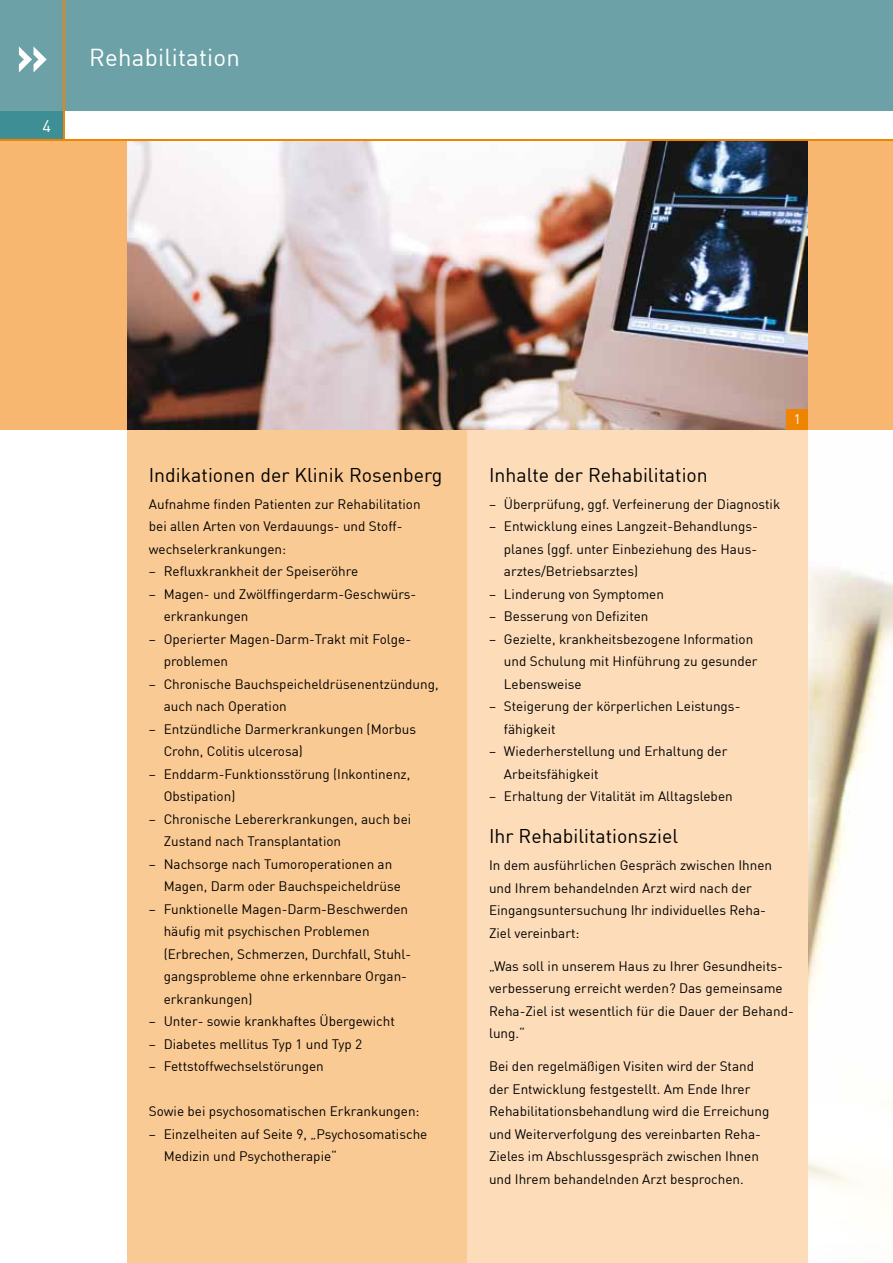
<style>
.page{position:relative;width:893px;height:1263px;background:#fff}
.page>*{position:absolute;margin:0;border:0;box-sizing:border-box;transform-origin:0 0}
.t1{font:700 52.5px "DIN";color:#fff}
.t2{font:24px "DIN";letter-spacing:.01em;color:#fff}
.t3{font:19.5px "DIN";color:#000}
.t4{font:16.5px "DIN";color:#fff}
.t5{font:13.5px/22.5px "DIN";color:#000}
.t6{font:13.5px "DIN";color:#fff}
</style>
<div class="page">
<div style="left:0;top:111px;width:64px;height:29px;background:#3d8e95"></div>
<div style="left:0;top:0;width:893px;height:111px;background:#6ca2a7"></div>
<hr style="left:63px;top:111px;width:2px;height:29px;background:#ef8400">
<hr style="left:63px;top:0;width:2px;height:111px;background:#ef8400">
<img style="left:808px;top:429px;width:85px;height:758px">
<div style="left:0;top:140px;width:893px;height:289px;background:#f8b771"></div>
<div style="left:128px;top:429px;width:340px;height:834px;background:#faca95"></div>
<div style="left:468px;top:429px;width:340px;height:834px;background:#fcdcb9"></div>
<img style="left:128px;top:141px;width:680px;height:288px">
<div style="left:787px;top:409px;width:21px;height:20px;background:#ef8400"></div>
<hr style="left:0;top:140px;width:893px;height:1px;background:#ef8400">
<h1 class="t1" style="left:15px;top:21px;width:34px">»</h1>
<p class="t4" style="left:42px;top:116px;width:10px">4</p>
<h2 class="t2" style="left:89px;top:42px;width:152px">Rehabilitation</h2>
<h3 class="t3" style="left:149px;top:462px;width:295px">Indikationen der Klinik Rosenberg</h3>
<p class="t5" style="left:149px;top:492px;width:273px">Aufnahme finden Patienten zur Rehabilitation bei allen Arten von Verdauungs- und Stoff&shy;wechselerkrankungen:</p>
<p class="t5" style="left:149px;top:560px;width:211px">– Refluxkrankheit der Speiseröhre</p>
<p class="t5" style="left:164px;top:582px;width:254px;text-indent:-15px">– Magen- und Zwölffingerdarm-Geschwürs&shy;erkrankungen</p>
<p class="t5" style="left:164px;top:627px;width:249px;text-indent:-15px">– Operierter Magen-Darm-Trakt mit Folge&shy;problemen</p>
<p class="t5" style="left:164px;top:672px;width:276px;text-indent:-15px">– Chronische Bauchspeicheldrüsenentzündung, auch nach Operation</p>
<p class="t5" style="left:164px;top:717px;width:254px;text-indent:-15px">– Entzündliche Darmerkrankungen (Morbus<br>Crohn, Colitis ulcerosa)</p>
<p class="t5" style="left:164px;top:762px;width:248px;text-indent:-15px">– Enddarm-Funktionsstörung (Inkontinenz,<br>Obstipation)</p>
<p class="t5" style="left:164px;top:807px;width:249px;text-indent:-15px">– Chronische Lebererkrankungen, auch bei<br>Zustand nach Transplantation</p>
<p class="t5" style="left:164px;top:852px;width:239px;text-indent:-15px">– Nachsorge nach Tumoroperationen an<br>Magen, Darm oder Bauchspeicheldrüse</p>
<p class="t5" style="left:164px;top:897px;width:249px;text-indent:-15px">– Funktionelle Magen-Darm-Beschwerden häufig mit psychischen Problemen (Erbrechen, Schmerzen, Durchfall, Stuhl&shy;gangsprobleme ohne erkennbare Organ&shy;erkrankungen)</p>
<p class="t5" style="left:149px;top:1010px;width:247px">– Unter- sowie krankhaftes Übergewicht</p>
<p class="t5" style="left:149px;top:1032px;width:215px">– Diabetes mellitus Typ 1 und Typ 2</p>
<p class="t5" style="left:149px;top:1055px;width:176px">– Fettstoffwechselstörungen</p>
<p class="t5" style="left:149px;top:1100px;width:272px">Sowie bei psychosomatischen Erkrankungen:</p>
<p class="t5" style="left:164px;top:1122px;width:265px;text-indent:-15px">– Einzelheiten auf Seite 9, „Psychosomatische<br>Medizin und Psychotherapie“</p>
<p class="t6" style="left:794px;top:410px;width:9px">1</p>
<h3 class="t3" style="left:489px;top:462px;width:220px">Inhalte der Rehabilitation</h3>
<p class="t5" style="left:489px;top:492px;width:293px">– Überprüfung, ggf. Verfeinerung der Diagnostik</p>
<p class="t5" style="left:504px;top:515px;width:255px;text-align:justify;text-indent:-15px">– Entwicklung eines Langzeit-Behandlungs&shy;planes (ggf. unter Einbeziehung des Haus&shy;arztes/Betriebsarztes)</p>
<p class="t5" style="left:489px;top:582px;width:177px">– Linderung von Symptomen</p>
<p class="t5" style="left:489px;top:605px;width:161px">– Besserung von Defiziten</p>
<p class="t5" style="left:504px;top:627px;width:255px;text-indent:-15px">– Gezielte, krankheitsbezogene Information und Schulung mit Hinführung zu gesunder<br>Lebensweise</p>
<p class="t5" style="left:504px;top:695px;width:238px;text-indent:-15px">– Steigerung der körperlichen Leistungs&shy;fähigkeit</p>
<p class="t5" style="left:504px;top:740px;width:225px;text-indent:-15px">– Wiederherstellung und Erhaltung der<br>Arbeitsfähigkeit</p>
<p class="t5" style="left:489px;top:785px;width:245px">– Erhaltung der Vitalität im Alltagsleben</p>
<h3 class="t3" style="left:489px;top:824px;width:191px">Ihr Rehabilitationsziel</h3>
<p class="t5" style="left:489px;top:854px;width:285px">In dem ausführlichen Gespräch zwischen Ihnen und Ihrem behandelnden Arzt wird nach der Eingangsuntersuchung Ihr individuelles Reha-Ziel vereinbart:</p>
<p class="t5" style="left:489px;top:954px;width:306px">„Was soll in unserem Haus zu Ihrer Gesundheits&shy;verbesserung erreicht werden? Das gemeinsame Reha-Ziel ist wesentlich für die Dauer der Behand&shy;lung.“</p>
<p class="t5" style="left:489px;top:1055px;width:282px">Bei den regelmäßigen Visiten wird der Stand der Entwicklung festgestellt. Am Ende Ihrer Rehabilitationsbehandlung wird die Erreichung und Weiterverfolgung des vereinbarten Reha-Zieles im Abschlussgespräch zwischen Ihnen und Ihrem behandelnden Arzt besprochen.</p>
</div>
